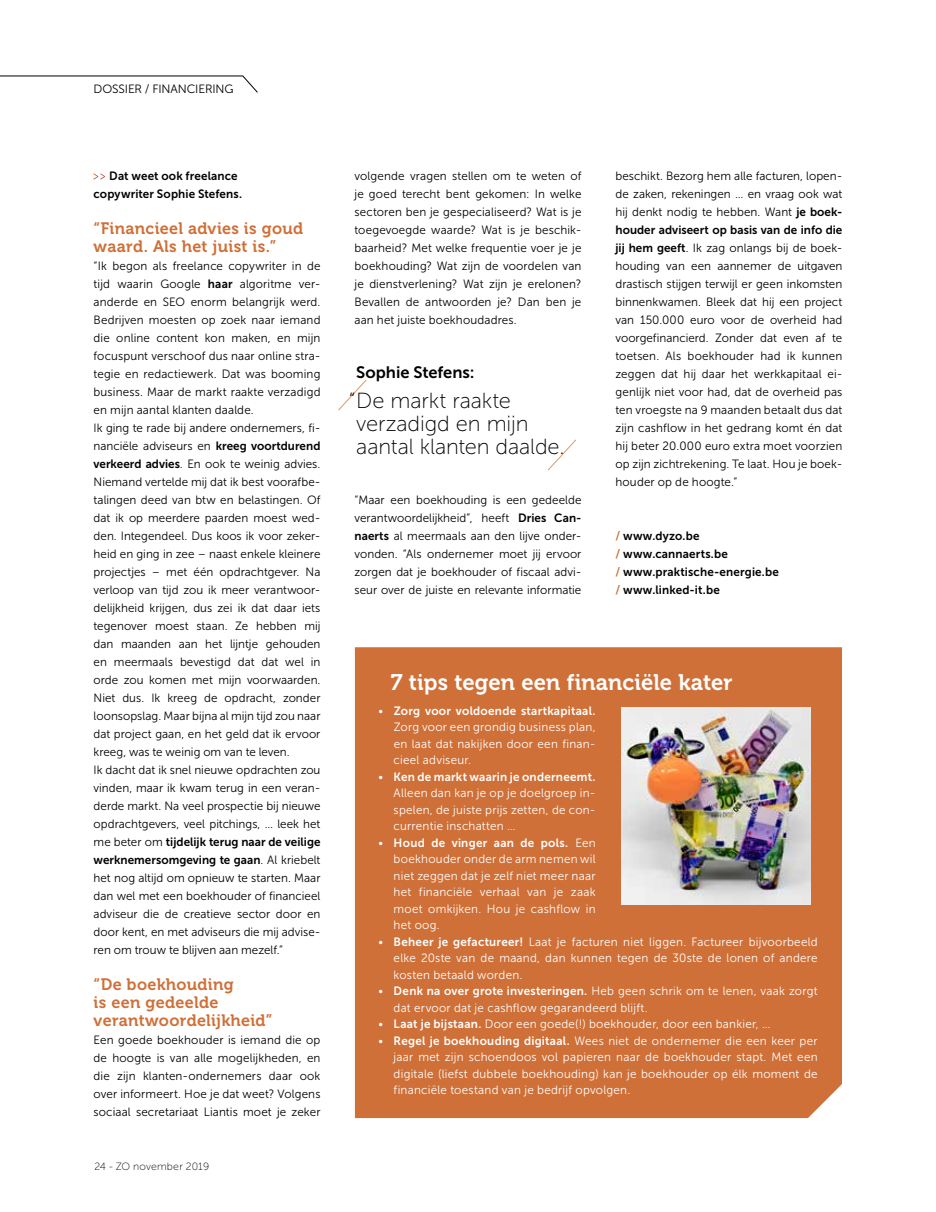
<style>
.page{position:relative;width:936px;height:1212px;background:#fff}
.page>*{position:absolute;margin:0;border:0;box-sizing:border-box;transform-origin:0 0}
.t1{font:22.5px "Museo 700";letter-spacing:.005em;color:#fff}
.t2{font:21.75px/23px "Museo Sans 100";letter-spacing:-.005em;color:#000}
.t3{font:16.5px/18px "Museo 700";letter-spacing:.02em;color:#cf7038}
.t4{font:16.5px "Museo Sans 700";color:#000}
.t5{font:12px/18px "Museo Sans 300";letter-spacing:.005em;color:#000;text-align:justify}
.t6{font:12px/16.5px "Museo Sans 300";letter-spacing:.025em;color:#fff;text-align:justify}
.t7{font:12px/18px "Museo Sans 700";letter-spacing:.005em;color:#000}
.t8{font:12px "Museo Sans 700";letter-spacing:.025em;color:#fff}
.t9{font:10.5px "Museo Sans 100";letter-spacing:.015em;color:#000}
.s1{font-family:"Museo Sans 700"}
.s2{font-family:"Museo Sans 300"}
.s3{color:#cf7038}
</style>
<div class="page">
<div style="left:355px;top:647px;width:487px;height:471px;background:#cf7038"></div>
<svg style="left:0;top:76px;width:258px;height:17px"></svg>
<svg style="left:338px;top:379px;width:29px;height:32px"></svg>
<svg style="left:547px;top:439px;width:29px;height:32px"></svg>
<svg style="left:94px;top:173px;width:11px;height:7px"></svg>
<img style="left:621px;top:707px;width:189px;height:197px">
<p class="t5" style="left:94px;top:80px;width:142px">DOSSIER / FINANCIERING</p>
<p class="t7" style="left:94px;top:167px;width:150px;text-indent:16px">Dat weet ook freelance copywriter Sophie Stefens.</p>
<h3 class="t3" style="left:94px;top:220px;width:211px">“Financieel advies is goud waard. Als het juist is.”</h3>
<p class="t5" style="left:94px;top:257px;width:228px;text-align:left">“Ik begon als freelance copywriter in de tijd waarin Google <span class="s1">haar</span> algoritme ver&shy;anderde en SEO enorm belangrijk werd.<br>Bedrijven moesten op zoek naar iemand die online content kon maken, en mijn focuspunt verschoof dus naar online stra&shy;tegie en redactiewerk. Dat was booming business. Maar de markt raakte verzadigd en mijn aantal klanten daalde.<br>Ik ging te rade bij andere ondernemers, fi&shy;nanciële adviseurs en <span class="s1">kreeg voortdurend verkeerd advies</span>. En ook te weinig advies.<br>Niemand vertelde mij dat ik best voorafbe&shy;talingen deed van btw en belastingen. Of dat ik op meerdere paarden moest wed&shy;den. Integendeel. Dus koos ik voor zeker&shy;heid en ging in zee – naast enkele kleinere projectjes – met één opdrachtgever. Na verloop van tijd zou ik meer verantwoor&shy;delijkheid krijgen, dus zei ik dat daar iets tegenover moest staan. Ze hebben mij dan maanden aan het lijntje gehouden en meermaals bevestigd dat dat wel in orde zou komen met mijn voorwaarden.<br>Niet dus. Ik kreeg de opdracht, zonder loonsopslag. Maar bijna al mijn tijd zou naar dat project gaan, en het geld dat ik ervoor kreeg, was te weinig om van te leven.<br>Ik dacht dat ik snel nieuwe opdrachten zou vinden, maar ik kwam terug in een veran&shy;derde markt. Na veel prospectie bij nieuwe opdrachtgevers, veel pitchings, … leek het</p>
<p class="t7" style="left:94px;top:833px;width:228px"><span class="s2">me beter om</span> tijdelijk terug naar de veilige werknemersomgeving te gaan<span class="s2">. Al kriebelt</span></p>
<p class="t5" style="left:94px;top:869px;width:228px">het nog altijd om opnieuw te starten. Maar dan wel met een boekhouder of financieel adviseur die de creatieve sector door en door kent, en met adviseurs die mij advise&shy;ren om trouw te blijven aan mezelf.”</p>
<h3 class="t3" style="left:94px;top:976px;width:180px">“De boekhouding<br>is een gedeelde verantwoordelijkheid”</h3>
<p class="t5" style="left:94px;top:1031px;width:228px">Een goede boekhouder is iemand die op de hoogte is van alle mogelijkheden, en die zijn klanten-ondernemers daar ook over informeert. Hoe je dat weet? Volgens sociaal secretariaat Liantis moet je zeker</p>
<p class="t9" style="left:94px;top:1161px;width:116px">24 - ZO november 2019</p>
<p class="t5" style="left:354px;top:167px;width:228px">volgende vragen stellen om te weten of je goed terecht bent gekomen: In welke sectoren ben je gespecialiseerd? Wat is je toegevoegde waarde? Wat is je beschik&shy;baarheid? Met welke frequentie voer je je boekhouding? Wat zijn de voordelen van je dienstverlening? Wat zijn je erelonen?<br>Bevallen de antwoorden je? Dan ben je aan het juiste boekhoudadres.</p>
<h3 class="t4" style="left:356px;top:363px;width:120px">Sophie Stefens:</h3>
<h2 class="t2" style="left:356px;top:389px;width:210px;text-indent:-8px">“De markt raakte verzadigd en mijn aantal klanten daalde.</h2>
<p class="t5" style="left:354px;top:491px;width:228px">“Maar een boekhouding is een gedeelde verantwoordelijkheid”, heeft <span class="s1">Dries Can&shy;naerts</span> al meermaals aan den lijve onder&shy;vonden. “Als ondernemer moet jij ervoor zorgen dat je boekhouder of fiscaal advi&shy;seur over de juiste en relevante informatie</p>
<p class="t5" style="left:615px;top:167px;width:228px">beschikt. Bezorg hem alle facturen, lopen&shy;de zaken, rekeningen … en vraag ook wat hij denkt nodig te hebben. Want <span class="s1">je boek-</span></p>
<p class="t7" style="left:615px;top:221px;width:228px">houder adviseert op basis van de info die</p>
<p class="t5" style="left:615px;top:239px;width:228px"><span class="s1">jij hem geeft</span>. Ik zag onlangs bij de boek&shy;houding van een aannemer de uitgaven drastisch stijgen terwijl er geen inkomsten binnenkwamen. Bleek dat hij een project van 150.000 euro voor de overheid had voorgefinancierd. Zonder dat even af te toetsen. Als boekhouder had ik kunnen zeggen dat hij daar het werkkapitaal ei&shy;genlijk niet voor had, dat de overheid pas ten vroegste na 9 maanden betaalt dus dat zijn cashflow in het gedrang komt én dat hij beter 20.000 euro extra moet voorzien op zijn zichtrekening. Te laat. Hou je boek&shy;houder op de hoogte.”</p>
<p class="t7" style="left:615px;top:527px;width:165px"><span class="s3">/</span> www.dyzo.be<br><span class="s3">/</span> www.cannaerts.be<br><span class="s3">/</span> www.praktische-energie.be <span class="s3">/</span> www.linked-it.be</p>
<h1 class="t1" style="left:391px;top:670px;width:343px">7 tips tegen een financiële kater</h1>
<p class="t8" style="left:378px;top:704px;width:218px"><span class="s2">•</span> Zorg voor voldoende startkapitaal.</p>
<p class="t6" style="left:393px;top:719px;width:203px">Zorg voor een grondig business plan, en laat dat nakijken door een finan&shy;cieel adviseur.</p>
<p class="t8" style="left:378px;top:770px;width:218px"><span class="s2">•</span> Ken de markt waarin je onderneemt.</p>
<p class="t6" style="left:393px;top:785px;width:203px">Alleen dan kan je op je doelgroep in&shy;spelen, de juiste prijs zetten, de con&shy;currentie inschatten …</p>
<p class="t8" style="left:378px;top:836px;width:218px"><span class="s2">•</span> Houd de vinger aan de pols. <span class="s2">Een</span></p>
<p class="t6" style="left:393px;top:851px;width:203px">boekhouder onder de arm nemen wil niet zeggen dat je zelf niet meer naar het financiële verhaal van je zaak moet omkijken. Hou je cashflow in het oog.</p>
<p class="t6" style="left:393px;top:934px;width:425px;text-indent:-15px">• <span class="s1">Beheer je gefactureer!</span> Laat je facturen niet liggen. Factureer bijvoorbeeld elke 20ste van de maand, dan kunnen tegen de 30ste de lonen of andere kosten betaald worden.</p>
<p class="t6" style="left:393px;top:983px;width:425px;text-indent:-15px">• <span class="s1">Denk na over grote investeringen.</span> Heb geen schrik om te lenen, vaak zorgt dat ervoor dat je cashflow gegarandeerd blijft.</p>
<p class="t6" style="left:378px;top:1016px;width:393px">• <span class="s1">Laat je bijstaan.</span> Door een goede(!) boekhouder, door een bankier, …</p>
<p class="t6" style="left:393px;top:1033px;width:425px;text-indent:-15px">• <span class="s1">Regel je boekhouding digitaal.</span> Wees niet de ondernemer die een keer per jaar met zijn schoendoos vol papieren naar de boekhouder stapt. Met een digitale (liefst dubbele boekhouding) kan je boekhouder op élk moment de financiële toestand van je bedrijf opvolgen.</p>
</div>
